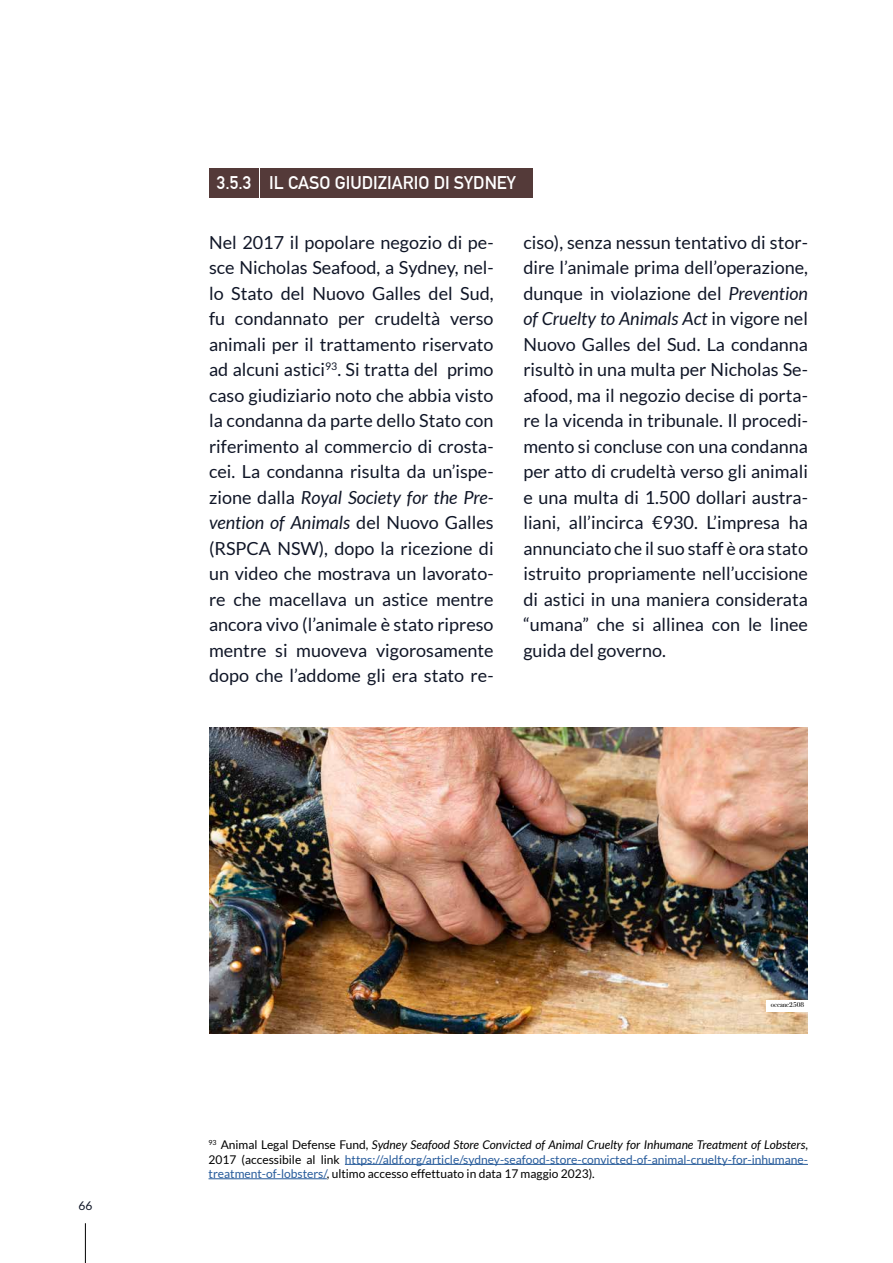
<style>
.page{position:relative;width:893px;height:1263px;background:#fff}
.page>*{position:absolute;margin:0;border:0;box-sizing:border-box;transform-origin:0 0}
.t1{font:18px/25.5px "Lato";color:#101627;text-align:justify}
.t2{font:700 18px "DIN Alternate";color:#fff}
.t3{font:12px/14.4px "Lato";color:#275b9b;text-align:justify}
.t4{font:12px "Lato";color:#101627}
.t5{font:7.05px "Bodoni Svty Two ITCTT";color:#000}
.s1{font-style:italic}
.s2{color:#000}
.s3{font-style:italic;color:#000}
</style>
<div class="page">
<hr style="left:85px;top:1223px;width:1px;height:40px;background:#000">
<hr style="left:345px;top:1164px;width:463px;height:1px;background:#275b9b">
<hr style="left:209px;top:1178px;width:118px;height:1px;background:#275b9b">
<div style="left:260px;top:168px;width:273px;height:30px;background:#543a39"></div>
<div style="left:209px;top:168px;width:49px;height:30px;background:#543a39"></div>
<img style="left:209px;top:727px;width:599px;height:306px">
<div style="left:766px;top:1000px;width:42px;height:11px;background:#fff"></div>
<p class="t2" style="left:217px;top:169px;width:300px">3.5.3 IL CASO GIUDIZIARIO DI SYDNEY</p>
<p class="t1" style="left:209px;top:229px;width:286px">Nel 2017 il popolare negozio di pe&shy;sce Nicholas Seafood, a Sydney, nel&shy;lo Stato del Nuovo Galles del Sud, fu condannato per crudeltà verso animali per il trattamento riservato ad alcuni astici<sup>93</sup>. Si tratta del primo caso giudiziario noto che abbia visto la condanna da parte dello Stato con riferimento al commercio di crosta&shy;cei. La condanna risulta da un’ispe&shy;zione dalla <span class="s1">Royal Society for the Pre&shy;vention of Animals</span> del Nuovo Galles (RSPCA NSW), dopo la ricezione di un video che mostrava un lavorato&shy;re che macellava un astice mentre ancora vivo (l’animale è stato ripreso mentre si muoveva vigorosamente dopo che l’addome gli era stato re-</p>
<p class="t1" style="left:523px;top:229px;width:286px">ciso), senza nessun tentativo di stor&shy;dire l’animale prima dell’operazione, dunque in violazione del <span class="s1">Prevention of Cruelty to Animals Act</span> in vigore nel Nuovo Galles del Sud. La condanna risultò in una multa per Nicholas Se&shy;afood, ma il negozio decise di porta&shy;re la vicenda in tribunale. Il procedi&shy;mento si concluse con una condanna per atto di crudeltà verso gli animali e una multa di 1.500 dollari austra&shy;liani, all’incirca €930. L’impresa ha annunciato che il suo staff è ora stato istruito propriamente nell’uccisione di astici in una maniera considerata “umana” che si allinea con le linee guida del governo.</p>
<p class="t4" style="left:78px;top:1199px;width:15px">66</p>
<p class="t5" style="left:771px;top:999px;width:35px">oceane2508</p>
<p class="t3" style="left:209px;top:1137px;width:601px"><sup>93</sup> <span class="s2">Animal Legal Defense Fund,</span> <span class="s3">Sydney Seafood Store Convicted of Animal Cruelty for Inhumane Treatment of Lobsters</span><span class="s2">, 2017 (accessibile al link</span> https://aldf.org/article/sydney-seafood-store-convicted-of-animal-cruelty-for-inhumane&shy;treatment-of-lobsters/<span class="s2">, ultimo accesso effettuato in data 17 maggio 2023).</span></p>
</div>
